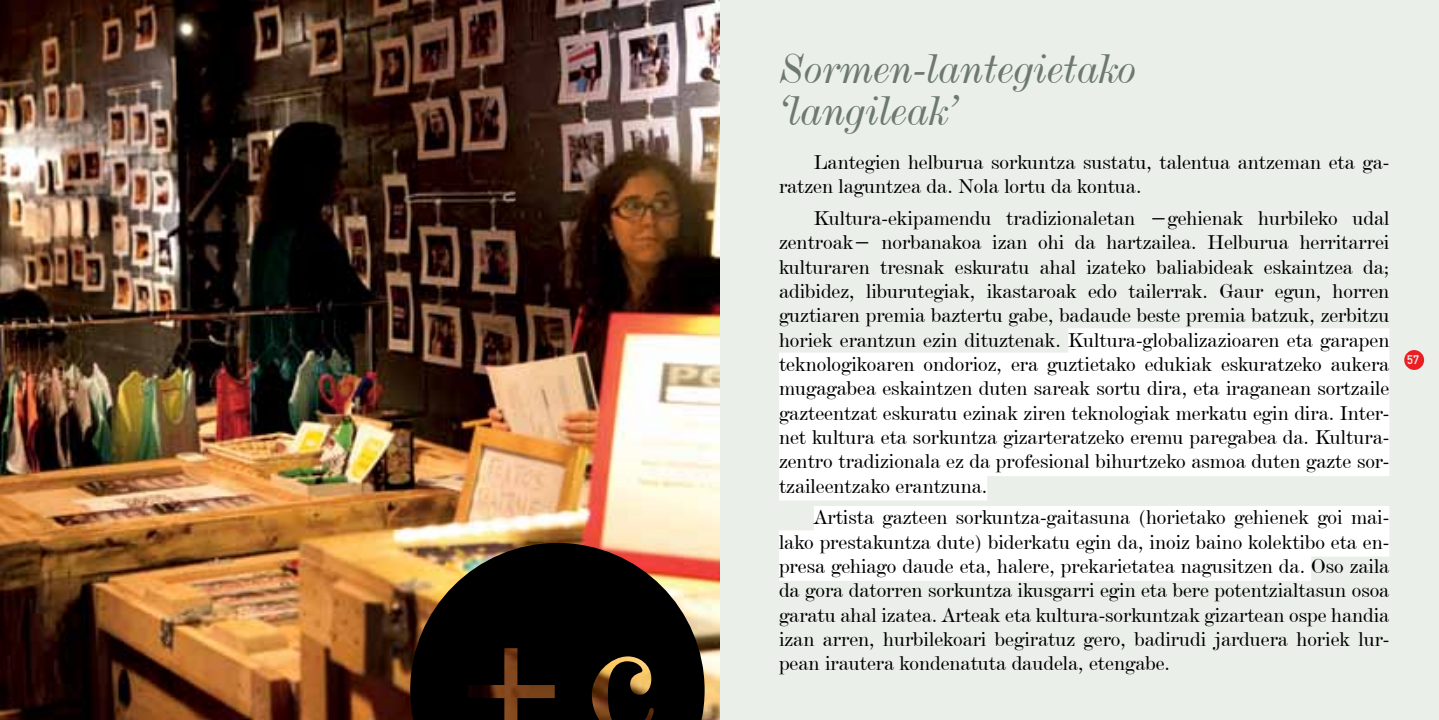
<style>
.page{position:relative;width:1439px;height:720px;background:#fff}
.page>*{position:absolute;margin:0;border:0;box-sizing:border-box;transform-origin:0 0}
.t1{font:43.75px/41.8px "De Vinne BT Italic Text";color:#6d796e}
.t2{font:21px/24.3px "De Vinne BT Text";color:#000;text-align:justify}
.t3{font:12.25px "DIN Mittelschrift Std";color:#eaefe9}
</style>
<div class="page">
<div style="left:719px;top:0;width:720px;height:719px;background:#eaefe9"></div>
<div style="left:1404px;top:350px;width:20px;height:20px;background:#ed1d24;border-radius:50%"></div>
<div style="left:1068px;top:328px;width:321px;height:26px;background:#fff"></div>
<div style="left:779px;top:352px;width:610px;height:27px;background:#fff"></div>
<div style="left:779px;top:377px;width:610px;height:26px;background:#fff"></div>
<div style="left:779px;top:401px;width:610px;height:26px;background:#fff"></div>
<div style="left:779px;top:425px;width:610px;height:26px;background:#fff"></div>
<div style="left:779px;top:449px;width:610px;height:27px;background:#fff"></div>
<div style="left:779px;top:474px;width:208px;height:26px;background:#fff"></div>
<div style="left:814px;top:506px;width:575px;height:26px;background:#fff"></div>
<div style="left:779px;top:530px;width:610px;height:26px;background:#fff"></div>
<div style="left:779px;top:554px;width:532px;height:26px;background:#fff"></div>
<img style="left:0;top:0;width:719px;height:719px">
<svg style="left:410px;top:542px;width:294px;height:177px;background:#2f2217"></svg>
<svg style="left:467px;top:648px;width:88px;height:71px;background:#201106"></svg>
<svg style="left:592px;top:656px;width:62px;height:63px;background:#3e2c15"></svg>
<h1 class="t1" style="left:779px;top:47px;width:359px">Sormen-lantegietako ‘langileak’</h1>
<p class="t2" style="left:779px;top:149px;width:612px;text-indent:35px">Lantegien helburua sorkuntza sustatu, talentua antzeman eta ga&shy;ratzen laguntzea da. Nola lortu da kontua.</p>
<p class="t2" style="left:779px;top:205px;width:612px;text-indent:35px">Kultura-ekipamendu tradizionaletan −gehienak hurbileko udal zentroak− norbanakoa izan ohi da hartzailea. Helburua herritarrei kulturaren tresnak eskuratu ahal izateko baliabideak eskaintzea da; adibidez, liburutegiak, ikastaroak edo tailerrak. Gaur egun, horren guztiaren premia baztertu gabe, badaude beste premia batzuk, zerbitzu horiek erantzun ezin dituztenak. Kultura-globalizazioaren eta garapen teknologikoaren ondorioz, era guztietako edukiak eskuratzeko aukera mugagabea eskaintzen duten sareak sortu dira, eta iraganean sortzaile gazteentzat eskuratu ezinak ziren teknologiak merkatu egin dira. Inter&shy;net kultura eta sorkuntza gizarteratzeko eremu paregabea da. Kultura&shy;zentro tradizionala ez da profesional bihurtzeko asmoa duten gazte sor&shy;tzaileentzako erantzuna.</p>
<p class="t2" style="left:779px;top:504px;width:612px;text-indent:35px">Artista gazteen sorkuntza-gaitasuna (horietako gehienek goi mai&shy;lako prestakuntza dute) biderkatu egin da, inoiz baino kolektibo eta en&shy;presa gehiago daude eta, halere, prekarietatea nagusitzen da. Oso zaila da gora datorren sorkuntza ikusgarri egin eta bere potentzialtasun osoa garatu ahal izatea. Arteak eta kultura-sorkuntzak gizartean ospe handia izan arren, hurbilekoari begiratuz gero, badirudi jarduera horiek lur&shy;pean irautera kondenatuta daudela, etengabe.</p>
<p class="t3" style="left:1407px;top:353px;width:13px">57</p>
</div>
